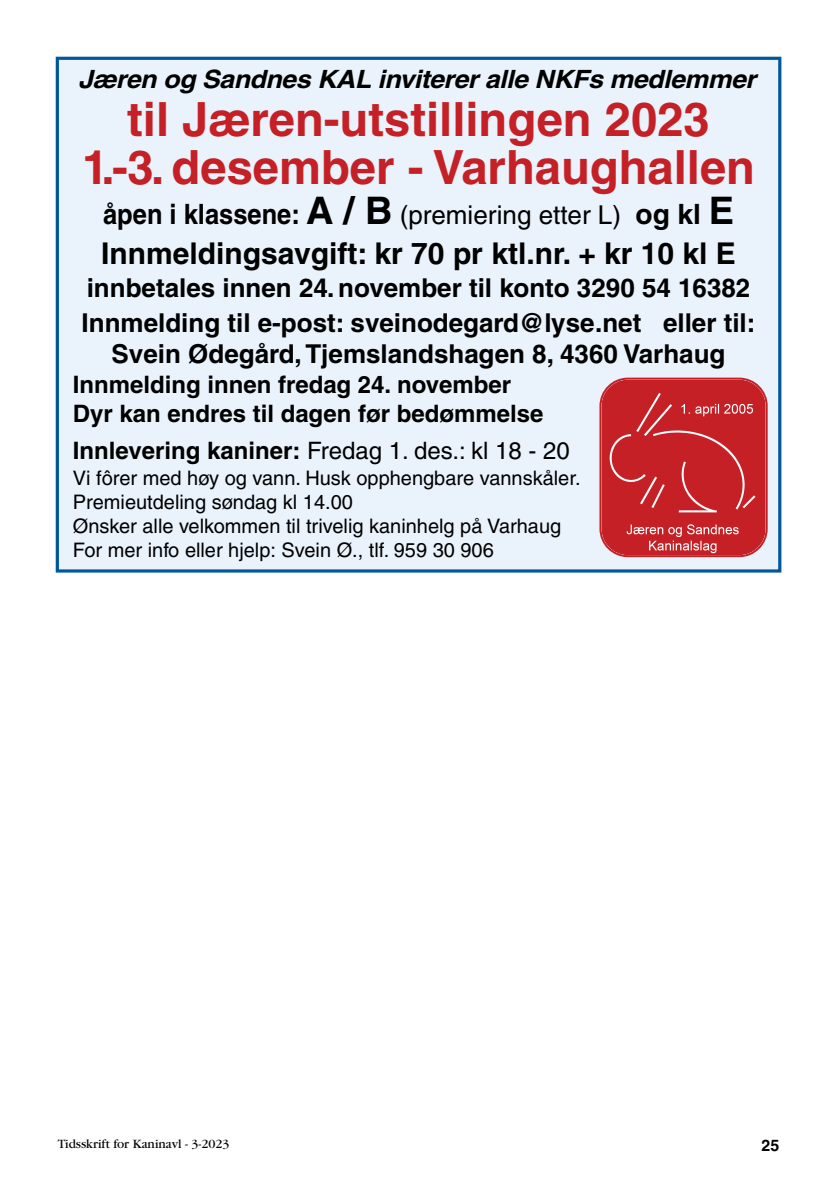
<style>
.page{position:relative;width:838px;height:1190px;background:#fff}
.page>*{position:absolute;margin:0;border:0;box-sizing:border-box;transform-origin:0 0}
.t1{font:700 47.2px/48px "Helvetica";color:#c42026;text-align:center}
.t2{font:700 30px "Helvetica";color:#000}
.t3{font:700 28px "Helvetica";color:#000;scale:.91 1}
.t4{font:700 26px/34.8px "Helvetica";color:#000}
.t5{font:italic 700 25.2px "Helvetica";letter-spacing:-.015em;color:#000;scale:1.06 1}
.t6{font:700 24px/28.8px "Helvetica";color:#000}
.t7{font:24px "Helvetica";color:#000}
.t8{font:20px/24px "Helvetica";color:#000}
.t9{font:700 16px "Helvetica";color:#000}
.t10{font:13.2px "Garamond";color:#000}
.s1{font-size:38px}
.s2{font-weight:400;font-size:26px}
.s3{font-weight:700}
</style>
<div class="page">
<div style="left:59px;top:60px;width:719px;height:509px;background:#eaf2fb"></div>
<div style="left:56px;top:57px;width:725px;height:516px;border:3px solid #00579b"></div>
<img style="left:601px;top:380px;width:165px;height:175px;border-radius:26px">
<div style="left:599px;top:378px;width:169px;height:179px;border:2px solid #c42026;border-radius:27px"></div>
<p class="t5" style="left:78px;top:70px;width:641px">Jæren og Sandnes KAL inviterer alle NKFs medlemmer</p>
<h1 class="t1" style="left:82px;top:100px;width:675px">til Jæren-utstillingen 2023<br>1.-3. desember - Varhaughallen</h1>
<h3 class="t3" style="left:103px;top:204px;width:695px">åpen i klassene: <span class="s1">A / B</span> <span class="s2">(premiering etter L)</span> og kl <span class="s1">E</span></h3>
<h2 class="t2" style="left:101px;top:243px;width:636px">Innmeldingsavgift: kr 70 pr ktl.nr. + kr 10 kl E</h2>
<h3 class="t4" style="left:82px;top:273px;width:675px">innbetales innen 24. november til konto 3290 54 16382<br>Innmelding til e-post: sveinodegard@lyse.net eller til:</h3>
<h3 class="t4" style="left:112px;top:339px;width:615px">Svein Ødegård,Tjemslandshagen 8, 4360 Varhaug</h3>
<p class="t6" style="left:73px;top:373px;width:472px">Innmelding innen fredag 24. november<br>Dyr kan endres til dagen før bedømmelse</p>
<p class="t7" style="left:73px;top:441px;width:498px"><span class="s3">Innlevering kaniner:</span> Fredag 1. des.: kl 18 - 20</p>
<p class="t8" style="left:73px;top:467px;width:509px">Vi fôrer med høy og vann. Husk opphengbare vannskåler.<br>Premieutdeling søndag kl 14.00<br>Ønsker alle velkommen til trivelig kaninhelg på Varhaug For mer info eller hjelp: Svein Ø., tlf. 959 30 906</p>
<p class="t10" style="left:58px;top:1140px;width:173px">Tidsskrift for Kaninavl - 3-2023</p>
<p class="t9" style="left:762px;top:1140px;width:19px">25</p>
</div>
